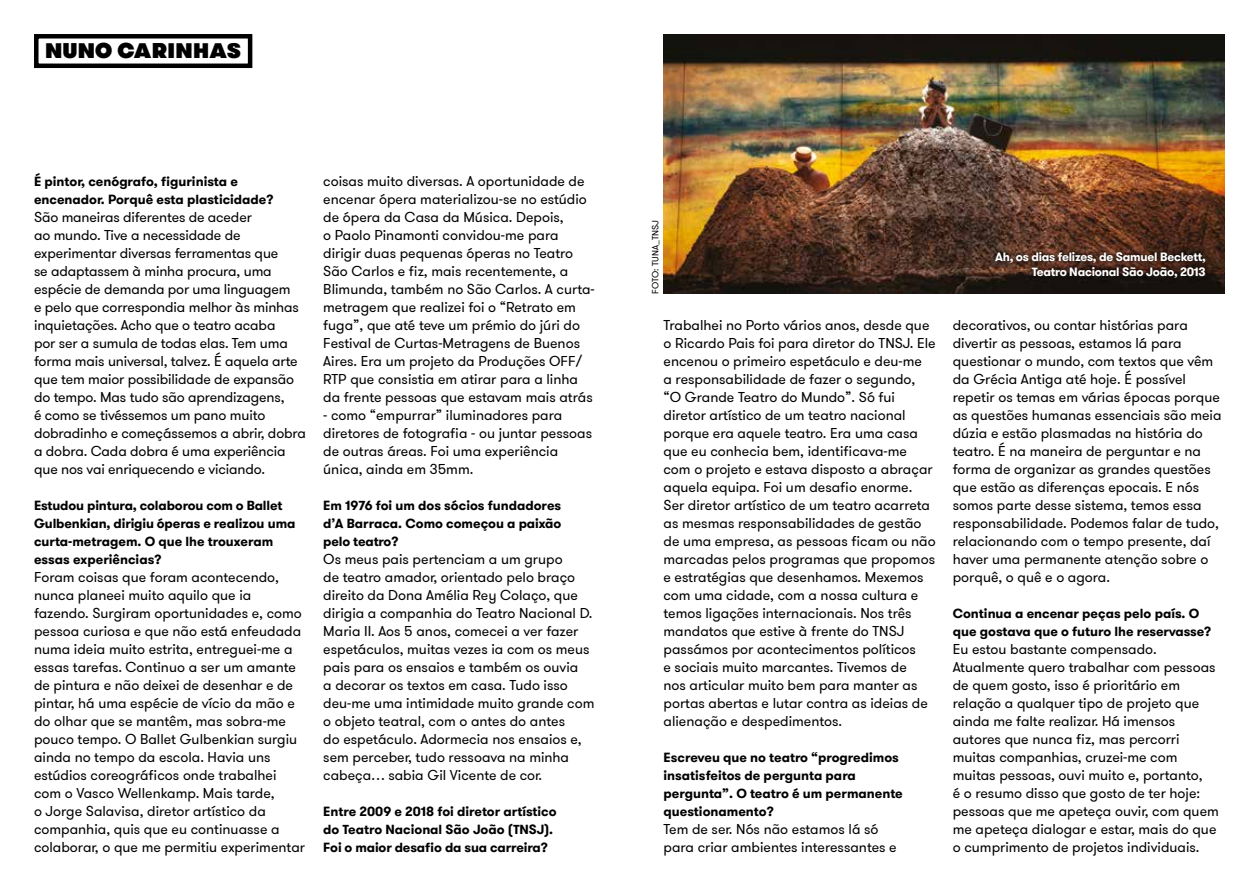
<style>
.page{position:relative;width:1259px;height:893px;background:#fff}
.page>*{position:absolute;margin:0;border:0;box-sizing:border-box;transform-origin:0 0}
.t1{font:800 21px "GT Walsheim Pro";letter-spacing:.015em;color:#000}
.t2{font:14.25px/18px "GT Walsheim Pro";color:#000}
.t3{font:700 13.2px/18px "GT Walsheim Pro";color:#000}
.t4{font:700 12px/15px "GT Walsheim Pro";letter-spacing:-.02em;color:#fff;text-align:right}
.t5{font:9px "GT Walsheim Pro";color:#000}
</style>
<div class="page">
<img style="left:663px;top:34px;width:562px;height:260px">
<svg style="left:991px;top:248px;width:218px;height:33px"></svg>
<div style="left:34px;top:34px;width:218px;height:34px;border:4px solid #000"></div>
<h1 class="t1" style="left:45px;top:36px;width:197px">NUNO CARINHAS</h1>
<p class="t3" style="left:34px;top:172px;width:241px">É pintor, cenógrafo, figurinista e encenador. Porquê esta plasticidade?</p>
<p class="t2" style="left:34px;top:208px;width:273px">São maneiras diferentes de aceder<br>ao mundo. Tive a necessidade de experimentar diversas ferramentas que<br>se adaptassem à minha procura, uma espécie de demanda por uma linguagem<br>e pelo que correspondia melhor às minhas inquietações. Acho que o teatro acaba<br>por ser a sumula de todas elas. Tem uma forma mais universal, talvez. É aquela arte que tem maior possibilidade de expansão do tempo. Mas tudo são aprendizagens,<br>é como se tivéssemos um pano muito dobradinho e começássemos a abrir, dobra a dobra. Cada dobra é uma experiência que nos vai enriquecendo e viciando.</p>
<p class="t3" style="left:34px;top:496px;width:263px">Estudou pintura, colaborou com o Ballet Gulbenkian, dirigiu óperas e realizou uma curta-metragem. O que lhe trouxeram essas experiências?</p>
<p class="t2" style="left:34px;top:568px;width:272px">Foram coisas que foram acontecendo, nunca planeei muito aquilo que ia fazendo. Surgiram oportunidades e, como pessoa curiosa e que não está enfeudada numa ideia muito estrita, entreguei-me a essas tarefas. Continuo a ser um amante de pintura e não deixei de desenhar e de pintar, há uma espécie de vício da mão e do olhar que se mantêm, mas sobra-me pouco tempo. O Ballet Gulbenkian surgiu ainda no tempo da escola. Havia uns estúdios coreográficos onde trabalhei com o Vasco Wellenkamp. Mais tarde,<br>o Jorge Salavisa, diretor artístico da companhia, quis que eu continuasse a colaborar, o que me permitiu experimentar</p>
<p class="t2" style="left:323px;top:172px;width:273px">coisas muito diversas. A oportunidade de encenar ópera materializou-se no estúdio de ópera da Casa da Música. Depois,<br>o Paolo Pinamonti convidou-me para dirigir duas pequenas óperas no Teatro São Carlos e fiz, mais recentemente, a Blimunda, também no São Carlos. A curta&shy;metragem que realizei foi o “Retrato em fuga”, que até teve um prémio do júri do Festival de Curtas-Metragens de Buenos Aires. Era um projeto da Produções OFF/ RTP que consistia em atirar para a linha da frente pessoas que estavam mais atrás</p>
<p class="t2" style="left:323px;top:406px;width:270px">- como “empurrar” iluminadores para diretores de fotografia - ou juntar pessoas de outras áreas. Foi uma experiência única, ainda em 35mm.</p>
<p class="t3" style="left:323px;top:496px;width:239px;text-align:justify">Em 1976 foi um dos sócios fundadores d’A Barraca. Como começou a paixão pelo teatro?</p>
<p class="t2" style="left:323px;top:550px;width:273px">Os meus pais pertenciam a um grupo<br>de teatro amador, orientado pelo braço direito da Dona Amélia Rey Colaço, que dirigia a companhia do Teatro Nacional D.<br>Maria II. Aos 5 anos, comecei a ver fazer espetáculos, muitas vezes ia com os meus pais para os ensaios e também os ouvia<br>a decorar os textos em casa. Tudo isso deu-me uma intimidade muito grande com o objeto teatral, com o antes do antes<br>do espetáculo. Adormecia nos ensaios e, sem perceber, tudo ressoava na minha cabeça… sabia Gil Vicente de cor.</p>
<p class="t3" style="left:323px;top:802px;width:235px">Entre 2009 e 2018 foi diretor artístico do Teatro Nacional São João (TNSJ).<br>Foi o maior desafio da sua carreira?</p>
<p class="t5" style="left:650px;top:294px;width:75px;rotate:-90deg">FOTO: TUNA_TNSJ</p>
<p class="t2" style="left:663px;top:316px;width:274px">Trabalhei no Porto vários anos, desde que o Ricardo Pais foi para diretor do TNSJ. Ele encenou o primeiro espetáculo e deu-me<br>a responsabilidade de fazer o segundo, “O Grande Teatro do Mundo”. Só fui diretor artístico de um teatro nacional porque era aquele teatro. Era uma casa que eu conhecia bem, identificava-me com o projeto e estava disposto a abraçar aquela equipa. Foi um desafio enorme.<br>Ser diretor artístico de um teatro acarreta as mesmas responsabilidades de gestão de uma empresa, as pessoas ficam ou não marcadas pelos programas que propomos e estratégias que desenhamos. Mexemos com uma cidade, com a nossa cultura e temos ligações internacionais. Nos três mandatos que estive à frente do TNSJ passámos por acontecimentos políticos<br>e sociais muito marcantes. Tivemos de<br>nos articular muito bem para manter as portas abertas e lutar contra as ideias de alienação e despedimentos.</p>
<p class="t3" style="left:663px;top:748px;width:241px">Escreveu que no teatro “progredimos insatisfeitos de pergunta para pergunta”. O teatro é um permanente questionamento?</p>
<p class="t2" style="left:663px;top:820px;width:235px">Tem de ser. Nós não estamos lá só para criar ambientes interessantes e</p>
<p class="t4" style="left:995px;top:249px;width:212px">Ah, os dias felizes, de Samuel Beckett,<br>Teatro Nacional São João, 2013</p>
<p class="t2" style="left:952px;top:316px;width:270px">decorativos, ou contar histórias para divertir as pessoas, estamos lá para questionar o mundo, com textos que vêm da Grécia Antiga até hoje. É possível repetir os temas em várias épocas porque as questões humanas essenciais são meia dúzia e estão plasmadas na história do teatro. É na maneira de perguntar e na forma de organizar as grandes questões que estão as diferenças epocais. E nós somos parte desse sistema, temos essa responsabilidade. Podemos falar de tudo, relacionando com o tempo presente, daí haver uma permanente atenção sobre o porquê, o quê e o agora.</p>
<p class="t3" style="left:952px;top:604px;width:260px">Continua a encenar peças pelo país. O que gostava que o futuro lhe reservasse?</p>
<p class="t2" style="left:952px;top:640px;width:268px">Eu estou bastante compensado.<br>Atualmente quero trabalhar com pessoas de quem gosto, isso é prioritário em relação a qualquer tipo de projeto que ainda me falte realizar. Há imensos autores que nunca fiz, mas percorri muitas companhias, cruzei-me com muitas pessoas, ouvi muito e, portanto,<br>é o resumo disso que gosto de ter hoje: pessoas que me apeteça ouvir, com quem me apeteça dialogar e estar, mais do que o cumprimento de projetos individuais.</p>
</div>
